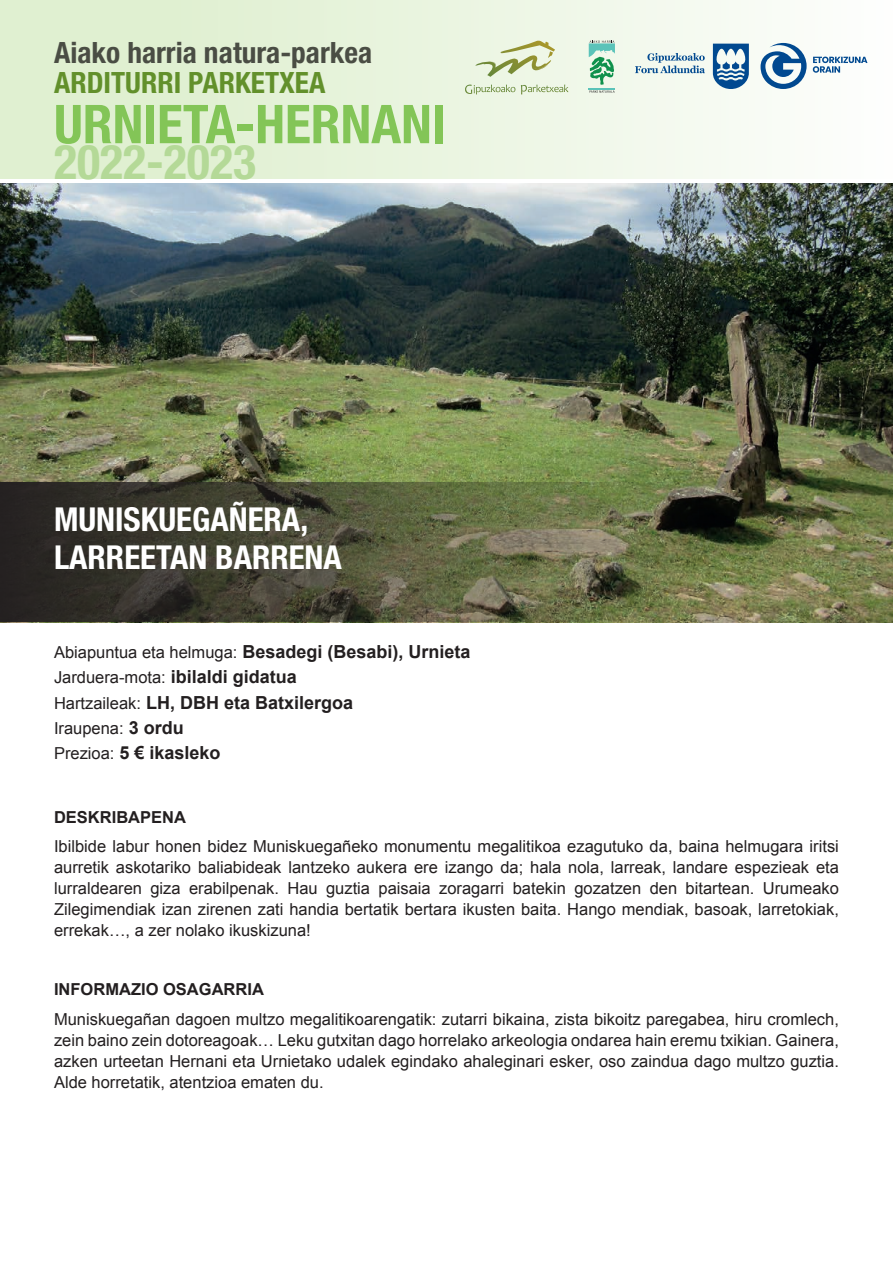
<style>
.page{position:relative;width:893px;height:1263px;background:#fff}
.page>*{position:absolute;margin:0;border:0;box-sizing:border-box;transform-origin:0 0}
.t1{font:700 condensed 53.55px "Helvetica Neue";color:#83c557}
.t2{font:700 condensed 48px "Helvetica Neue";color:#b4d997}
.t3{font:700 condensed 33px/38px "Helvetica Neue";color:#fff}
.t4{font:700 condensed 29.4px "Helvetica Neue";color:#4a4d44}
.t5{font:700 condensed 29.4px "Helvetica Neue";color:#62902b}
.t6{font:700 18px/25.2px "Arial";color:#231f20}
.t7{font:16.5px/21px "Arial";color:#231f20;text-align:justify}
.t8{font:700 16.5px "Arial";color:#231f20}
.s1{font-weight:400;font-size:16.5px}
.s2{font-weight:700;font-size:18px}
</style>
<div class="page">
<img style="left:0;top:184px;width:893px;height:438px">
<div style="left:0;top:0;width:893px;height:178px;background:#e0f0d1"></div>
<div style="left:160px;top:0;width:732px;height:178px;background:linear-gradient(to right,#dfefcf,#fdfefd)"></div>
<svg style="left:0;top:483px;width:732px;height:139px;background:#50513a"></svg>
<svg style="left:589px;top:41px;width:26px;height:52px"></svg>
<svg style="left:474px;top:41px;width:81px;height:36px;background:#d7dfbd"></svg>
<svg style="left:521px;top:85px;width:47px;height:9px"></svg>
<svg style="left:465px;top:85px;width:50px;height:9px"></svg>
<svg style="left:713px;top:44px;width:36px;height:45px;background:#6893b9"></svg>
<svg style="left:760px;top:43px;width:47px;height:46px;background:#89abc8"></svg>
<svg style="left:813px;top:57px;width:54px;height:16px"></svg>
<svg style="left:635px;top:53px;width:70px;height:20px"></svg>
<h3 class="t4" style="left:54px;top:35px;width:320px">Aiako harria natura-parkea</h3>
<h3 class="t5" style="left:54px;top:64px;width:273px">ARDITURRI PARKETXEA</h3>
<h1 class="t1" style="left:54px;top:92px;width:393px">URNIETA-HERNANI</h1>
<h2 class="t2" style="left:54px;top:133px;width:204px">2022-2023</h2>
<h3 class="t3" style="left:54px;top:500px;width:289px">MUNISKUEGAÑERA,<br>LARREETAN BARRENA</h3>
<p class="t6" style="left:54px;top:640px;width:418px"><span class="s1">Abiapuntua eta helmuga:</span> Besadegi (Besabi), Urnieta<br><span class="s1">Jarduera-mota:</span> ibilaldi gidatua<br><span class="s1">Hartzaileak:</span> LH, DBH eta Batxilergoa</p>
<p class="t7" style="left:54px;top:718px;width:131px">Iraupena: <span class="s2">3 ordu</span></p>
<p class="t6" style="left:54px;top:741px;width:168px"><span class="s1">Prezioa:</span> 5 € ikasleko</p>
<p class="t8" style="left:54px;top:806px;width:133px">DESKRIBAPENA</p>
<p class="t7" style="left:54px;top:836px;width:786px">Ibilbide labur honen bidez Muniskuegañeko monumentu megalitikoa ezagutuko da, baina helmugara iritsi aurretik askotariko baliabideak lantzeko aukera ere izango da; hala nola, larreak, landare espezieak eta lurraldearen giza erabilpenak. Hau guztia paisaia zoragarri batekin gozatzen den bitartean. Urumeako Zilegimendiak izan zirenen zati handia bertatik bertara ikusten baita. Hango mendiak, basoak, larretokiak, errekak…, a zer nolako ikuskizuna!</p>
<p class="t8" style="left:54px;top:978px;width:211px">INFORMAZIO OSAGARRIA</p>
<p class="t7" style="left:54px;top:1008px;width:786px">Muniskuegañan dagoen multzo megalitikoarengatik: zutarri bikaina, zista bikoitz paregabea, hiru cromlech, zein baino zein dotoreagoak… Leku gutxitan dago horrelako arkeologia ondarea hain eremu txikian. Gainera, azken urteetan Hernani eta Urnietako udalek egindako ahaleginari esker, oso zaindua dago multzo guztia.<br>Alde horretatik, atentzioa ematen du.</p>
</div>
